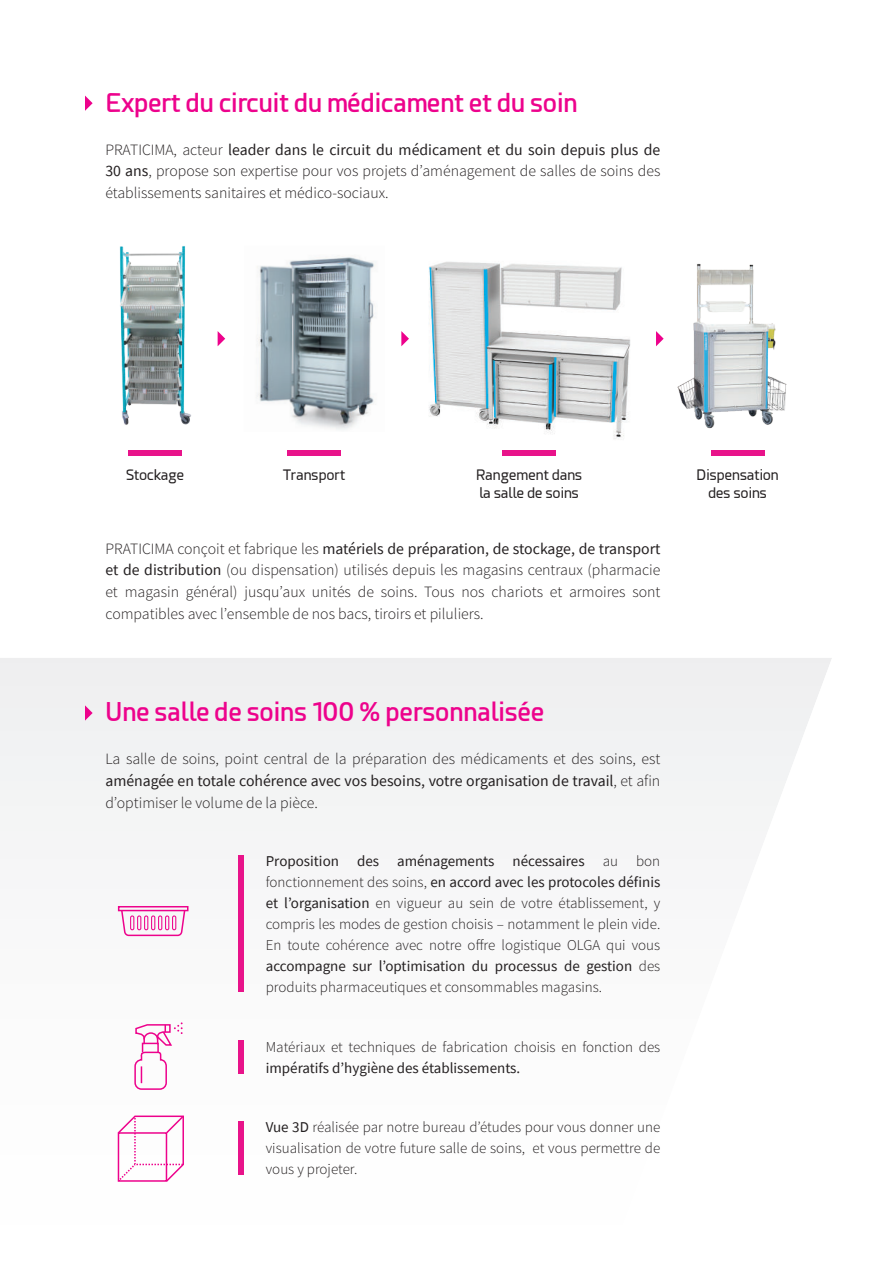
<style>
.page{position:relative;width:893px;height:1263px;background:#fff}
.page>*{position:absolute;margin:0;border:0;box-sizing:border-box;transform-origin:0 0}
.t1{font:600 25.5px "Esphimere";color:#ed028c}
.t2{font:300 15.75px/21.8px "Source Sans Pro";color:#231f20;text-align:justify}
.t3{font:300 15px/21px "Source Sans Pro";color:#231f20;text-align:justify}
.t4{font:15px "Source Sans Pro";color:#231f20}
.t5{font:14.25px/18px "Esphimere";color:#231f20}
.s1{font-weight:400}
</style>
<div class="page">
<svg style="left:0;top:658px;width:832px;height:517px"></svg>
<svg style="left:218px;top:331px;width:7px;height:15px"></svg>
<svg style="left:401px;top:331px;width:8px;height:15px"></svg>
<svg style="left:656px;top:331px;width:8px;height:15px"></svg>
<img style="left:257px;top:256px;width:119px;height:174px">
<img style="left:119px;top:246px;width:72px;height:179px">
<div style="left:128px;top:450px;width:54px;height:5px;background:#e8138a"></div>
<div style="left:287px;top:450px;width:54px;height:5px;background:#e8138a"></div>
<div style="left:502px;top:450px;width:54px;height:5px;background:#e8138a"></div>
<div style="left:711px;top:450px;width:53px;height:5px;background:#e8138a"></div>
<svg style="left:85px;top:96px;width:8px;height:15px"></svg>
<div style="left:238px;top:856px;width:5px;height:136px;background:#e8138a"></div>
<div style="left:238px;top:1040px;width:5px;height:33px;background:#e8138a"></div>
<div style="left:238px;top:1121px;width:5px;height:53px;background:#e8138a"></div>
<svg style="left:116px;top:1115px;width:69px;height:67px"></svg>
<svg style="left:134px;top:1022px;width:49px;height:68px"></svg>
<svg style="left:120px;top:911px;width:66px;height:26px"></svg>
<div style="left:118px;top:906px;width:70px;height:5px;border:2px solid #ed028c"></div>
<div style="left:130px;top:915px;width:4px;height:15px;border:1px solid #ed028c;border-radius:2px"></div>
<div style="left:137px;top:915px;width:4px;height:15px;border:1px solid #ed028c;border-radius:2px"></div>
<div style="left:144px;top:915px;width:4px;height:15px;border:1px solid #ed028c;border-radius:2px"></div>
<div style="left:151px;top:915px;width:4px;height:15px;border:1px solid #ed028c;border-radius:2px"></div>
<div style="left:158px;top:915px;width:4px;height:15px;border:1px solid #ed028c;border-radius:2px"></div>
<div style="left:165px;top:915px;width:4px;height:15px;border:1px solid #ed028c;border-radius:2px"></div>
<div style="left:172px;top:915px;width:4px;height:15px;border:1px solid #ed028c;border-radius:2px"></div>
<svg style="left:85px;top:705px;width:8px;height:16px"></svg>
<img style="left:677px;top:263px;width:110px;height:166px">
<img style="left:429px;top:261px;width:202px;height:178px">
<h1 class="t1" style="left:105px;top:92px;width:474px">Expert du circuit du médicament et du soin</h1>
<p class="t2" style="left:105px;top:140px;width:556px">PRATICIMA, acteur <span class="s1">leader dans le circuit du médicament et du soin depuis plus de 30 ans</span>, propose son expertise pour vos projets d’aménagement de salles de soins des établissements sanitaires et médico-sociaux.</p>
<p class="t5" style="left:126px;top:467px;width:60px">Stockage</p>
<p class="t5" style="left:283px;top:467px;width:64px">Transport</p>
<p class="t5" style="left:476px;top:467px;width:108px">Rangement dans la salle de soins</p>
<p class="t5" style="left:697px;top:467px;width:84px;text-align:center">Dispensation des soins</p>
<p class="t2" style="left:106px;top:539px;width:556px">PRATICIMA conçoit et fabrique les <span class="s1">matériels de préparation, de stockage, de transport et de distribution</span> (ou dispensation) utilisés depuis les magasins centraux (pharmacie et magasin général) jusqu’aux unités de soins. Tous nos chariots et armoires sont compatibles avec l’ensemble de nos bacs, tiroirs et piluliers.</p>
<h1 class="t1" style="left:105px;top:701px;width:440px">Une salle de soins 100 % personnalisée</h1>
<p class="t2" style="left:105px;top:750px;width:556px">La salle de soins, point central de la préparation des médicaments et des soins, est <span class="s1">aménagée en totale cohérence avec vos besoins, votre organisation de travail</span>, et afin d’optimiser le volume de la pièce.</p>
<p class="t3" style="left:266px;top:852px;width:396px"><span class="s1">Proposition des aménagements nécessaires</span> au bon fonctionnement des soins, <span class="s1">en accord avec les protocoles définis et l’organisation</span> en vigueur au sein de votre établissement, y compris les modes de gestion choisis – notamment le plein vide.<br>En toute cohérence avec notre offre logistique OLGA qui vous <span class="s1">accompagne sur l’optimisation du processus de gestion</span> des produits pharmaceutiques et consommables magasins.</p>
<p class="t3" style="left:266px;top:1037px;width:396px">Matériaux et techniques de fabrication choisis en fonction des</p>
<p class="t4" style="left:266px;top:1061px;width:256px">impératifs d’hygiène des établissements.</p>
<p class="t3" style="left:266px;top:1118px;width:396px"><span class="s1">Vue 3D</span> réalisée par notre bureau d’études pour vous donner une visualisation de votre future salle de soins, et vous permettre de vous y projeter.</p>
</div>
